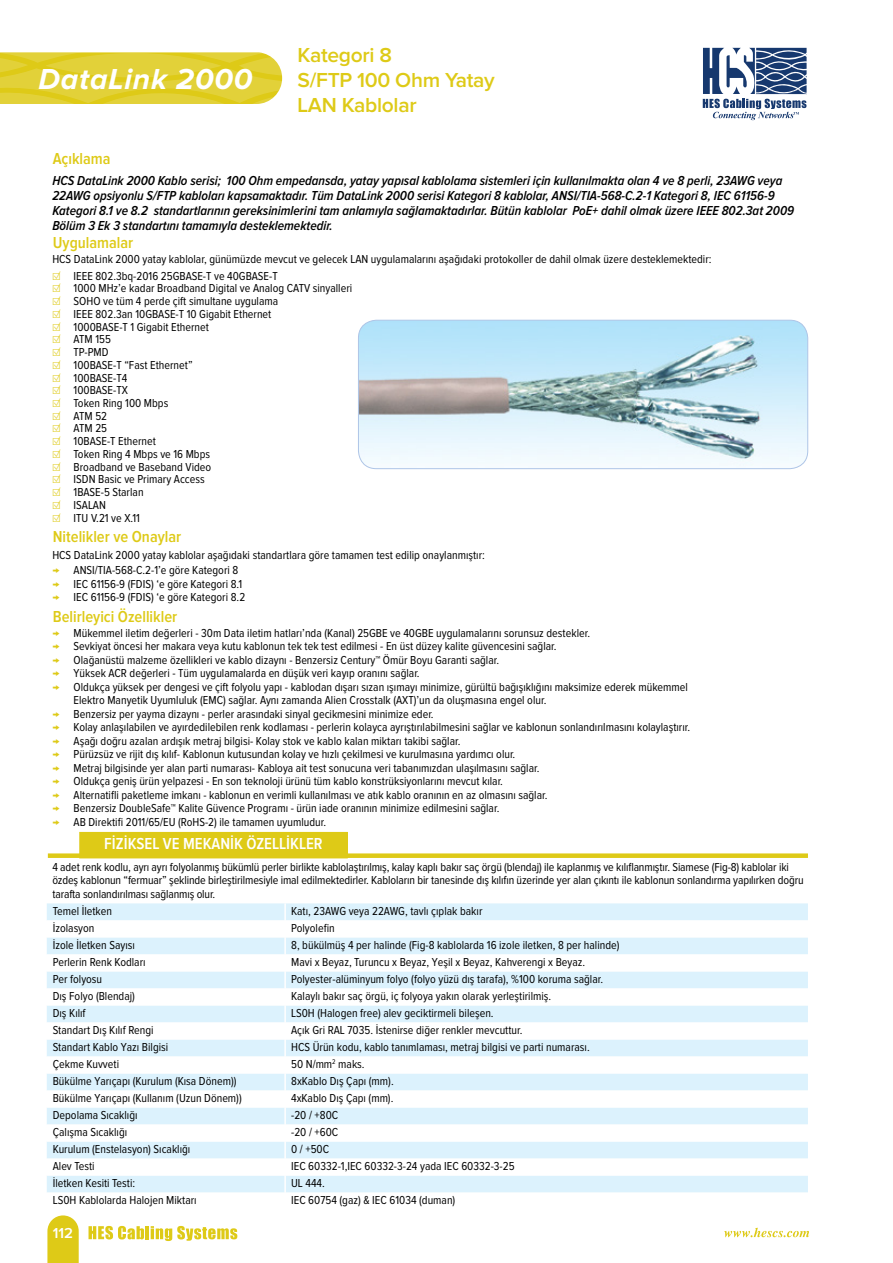
<style>
.page{position:relative;width:893px;height:1263px;background:#fff}
.page>*{position:absolute;margin:0;border:0;box-sizing:border-box;transform-origin:0 0}
.t1{font:italic 700 30px "Proxima Nova";letter-spacing:.025em;color:#fff}
.t2{font:600 21px/25.2px "Proxima Nova";letter-spacing:-.015em;color:#deca17}
.t3{font:600 16.5px "Proxima Nova Cond";color:#deca17}
.t4{font:600 16.5px "Proxima Nova Cond";color:#fff}
.t5{font:600 15px "Proxima Nova";color:#fff}
.t6{font:italic 600 13.5px/15px "Proxima Nova Cond";color:#000}
.t7{font:12px/13.5px "Proxima Nova Cond";color:#000}
.s1{font-family:"Proxima Nova";font-weight:300;color:#deca17}
</style>
<div class="page">
<svg style="left:0;top:52px;width:282px;height:52px;background:#e1d034"></svg>
<svg style="left:703px;top:47px;width:104px;height:73px"></svg>
<svg style="left:47px;top:1215px;width:32px;height:48px;background:#e1cf2e"></svg>
<svg style="left:724px;top:1228px;width:85px;height:9px"></svg>
<svg style="left:89px;top:1226px;width:148px;height:15px"></svg>
<div style="left:47px;top:903px;width:761px;height:17px;background:#dcf2fd"></div>
<svg style="left:47px;top:937px;width:761px;height:256px"></svg>
<svg style="left:284px;top:903px;width:2px;height:290px"></svg>
<img style="left:358px;top:320px;width:450px;height:149px">
<div style="left:358px;top:320px;width:450px;height:149px;border:1px solid #aec5e7;border-radius:18px"></div>
<div style="left:80px;top:832px;width:267px;height:26px;background:#deca17"></div>
<div style="left:48px;top:853px;width:760px;height:5px;background:#deca17"></div>
<h1 class="t1" style="left:39px;top:65px;width:215px">DataLink 2000</h1>
<h3 class="t3" style="left:53px;top:151px;width:59px">Açıklama</h3>
<h2 class="t2" style="left:298px;top:43px;width:198px">Kategori 8<br>S/FTP 100 Ohm Yatay<br>LAN Kablolar</h2>
<p class="t6" style="left:52px;top:174px;width:743px">HCS DataLink 2000 Kablo serisi; 100 Ohm empedansda, yatay yapısal kablolama sistemleri için kullanılmakta olan 4 ve 8 perli, 23AWG veya 22AWG opsiyonlu S/FTP kabloları kapsamaktadır. Tüm DataLink 2000 serisi Kategori 8 kablolar, ANSI/TIA-568-C.2-1 Kategori 8, IEC 61156-9<br>Kategori 8.1 ve 8.2 standartlarının gereksinimlerini tam anlamıyla sağlamaktadırlar. Bütün kablolar PoE+ dahil olmak üzere IEEE 802.3at 2009<br>Bölüm 3 Ek 3 standartını tamamıyla desteklemektedir.</p>
<p class="t7" style="left:52px;top:253px;width:661px">HCS DataLink 2000 yatay kablolar, günümüzde mevcut ve gelecek LAN uygulamalarını aşağıdaki protokoller de dahil olmak üzere desteklemektedir:</p>
<p class="t7" style="left:52px;top:269px;width:227px"><span class="s1">☑</span> IEEE 802.3bq-2016 25GBASE-T ve 40GBASE-T</p>
<p class="t7" style="left:52px;top:282px;width:301px"><span class="s1">☑</span> 1000 MHz’e kadar Broadband Digital ve Analog CATV sinyalleri</p>
<p class="t7" style="left:52px;top:295px;width:227px"><span class="s1">☑</span> SOHO ve tüm 4 perde çift simultane uygulama</p>
<p class="t7" style="left:52px;top:308px;width:221px"><span class="s1">☑</span> IEEE 802.3an 10GBASE-T 10 Gigabit Ethernet</p>
<p class="t7" style="left:52px;top:320px;width:158px"><span class="s1">☑</span> 1000BASE-T 1 Gigabit Ethernet</p>
<p class="t7" style="left:52px;top:333px;width:60px"><span class="s1">☑</span> ATM 155</p>
<p class="t7" style="left:52px;top:346px;width:58px"><span class="s1">☑</span> TP-PMD</p>
<p class="t7" style="left:52px;top:358px;width:142px"><span class="s1">☑</span> 100BASE-T “Fast Ethernet”</p>
<p class="t7" style="left:52px;top:371px;width:76px"><span class="s1">☑</span> 100BASE-T4</p>
<p class="t7" style="left:52px;top:384px;width:77px"><span class="s1">☑</span> 100BASE-TX</p>
<p class="t7" style="left:52px;top:397px;width:117px"><span class="s1">☑</span> Token Ring 100 Mbps</p>
<p class="t7" style="left:52px;top:409px;width:56px"><span class="s1">☑</span> ATM 52</p>
<p class="t7" style="left:52px;top:422px;width:56px"><span class="s1">☑</span> ATM 25</p>
<p class="t7" style="left:52px;top:435px;width:105px"><span class="s1">☑</span> 10BASE-T Ethernet</p>
<p class="t7" style="left:52px;top:448px;width:159px"><span class="s1">☑</span> Token Ring 4 Mbps ve 16 Mbps</p>
<p class="t7" style="left:52px;top:460px;width:160px"><span class="s1">☑</span> Broadband ve Baseband Video</p>
<p class="t7" style="left:52px;top:473px;width:154px"><span class="s1">☑</span> ISDN Basic ve Primary Access</p>
<p class="t7" style="left:52px;top:486px;width:93px"><span class="s1">☑</span> 1BASE-5 Starlan</p>
<p class="t7" style="left:52px;top:499px;width:55px"><span class="s1">☑</span> ISALAN</p>
<p class="t7" style="left:52px;top:511px;width:89px"><span class="s1">☑</span> ITU V.21 ve X.11</p>
<h3 class="t3" style="left:53px;top:235px;width:82px">Uygulamalar</h3>
<h3 class="t3" style="left:53px;top:529px;width:130px">Nitelikler ve Onaylar</h3>
<p class="t7" style="left:52px;top:549px;width:434px">HCS DataLink 2000 yatay kablolar aşağıdaki standartlara göre tamamen test edilip onaylanmıştır:</p>
<p class="t7" style="left:52px;top:564px;width:188px"><span class="s1">→</span> ANSI/TIA-568-C.2-1’e göre Kategori 8</p>
<p class="t7" style="left:52px;top:577px;width:191px"><span class="s1">→</span> IEC 61156-9 (FDIS) ‘e göre Kategori 8.1</p>
<p class="t7" style="left:52px;top:591px;width:194px"><span class="s1">→</span> IEC 61156-9 (FDIS) ‘e göre Kategori 8.2</p>
<h3 class="t3" style="left:53px;top:609px;width:126px">Belirleyici Özellikler</h3>
<p class="t7" style="left:52px;top:626px;width:539px"><span class="s1">→</span> Mükemmel iletim değerleri - 30m Data iletim hatları’nda (Kanal) 25GBE ve 40GBE uygulamalarını sorunsuz destekler.</p>
<p class="t7" style="left:52px;top:640px;width:506px"><span class="s1">→</span> Sevkiyat öncesi her makara veya kutu kablonun tek tek test edilmesi - En üst düzey kalite güvencesini sağlar.</p>
<p class="t7" style="left:52px;top:653px;width:448px"><span class="s1">→</span> Olağanüstü malzeme özellikleri ve kablo dizaynı - Benzersiz Century™ Ömür Boyu Garanti sağlar.</p>
<p class="t7" style="left:52px;top:667px;width:369px"><span class="s1">→</span> Yüksek ACR değerleri - Tüm uygulamalarda en düşük veri kayıp oranını sağlar.</p>
<p class="t7" style="left:74px;top:680px;width:616px;text-indent:-21px"><span class="s1">→</span> Oldukça yüksek per dengesi ve çift folyolu yapı - kablodan dışarı sızan ışımayı minimize, gürültü bağışıklığını maksimize ederek mükemmel<br>Elektro Manyetik Uyumluluk (EMC) sağlar. Aynı zamanda Alien Crosstalk (AXT)’un da oluşmasına engel olur.</p>
<p class="t7" style="left:52px;top:707px;width:383px"><span class="s1">→</span> Benzersiz per yayma dizaynı - perler arasındaki sinyal gecikmesini minimize eder.</p>
<p class="t7" style="left:52px;top:721px;width:639px"><span class="s1">→</span> Kolay anlaşılabilen ve ayırdedilebilen renk kodlaması - perlerin kolayca ayrıştırılabilmesini sağlar ve kablonun sonlandırılmasını kolaylaştırır.</p>
<p class="t7" style="left:52px;top:734px;width:410px"><span class="s1">→</span> Aşağı doğru azalan ardışık metraj bilgisi- Kolay stok ve kablo kalan miktarı takibi sağlar.</p>
<p class="t7" style="left:52px;top:748px;width:464px"><span class="s1">→</span> Pürüzsüz ve rijit dış kılıf- Kablonun kutusundan kolay ve hızlı çekilmesi ve kurulmasına yardımcı olur.</p>
<p class="t7" style="left:52px;top:761px;width:489px"><span class="s1">→</span> Metraj bilgisinde yer alan parti numarası- Kabloya ait test sonucuna veri tabanımızdan ulaşılmasını sağlar.</p>
<p class="t7" style="left:52px;top:775px;width:452px"><span class="s1">→</span> Oldukça geniş ürün yelpazesi - En son teknoloji ürünü tüm kablo konstrüksiyonlarını mevcut kılar.</p>
<p class="t7" style="left:52px;top:788px;width:497px"><span class="s1">→</span> Alternatifli paketleme imkanı - kablonun en verimli kullanılması ve atık kablo oranının en az olmasını sağlar.</p>
<p class="t7" style="left:52px;top:802px;width:449px"><span class="s1">→</span> Benzersiz DoubleSafe™ Kalite Güvence Programı - ürün iade oranının minimize edilmesini sağlar.</p>
<p class="t7" style="left:52px;top:815px;width:275px"><span class="s1">→</span> AB Direktifi 2011/65/EU (RoHS-2) ile tamamen uyumludur.</p>
<h3 class="t4" style="left:104px;top:836px;width:220px">Fiziksel ve Mekanik Özellikler</h3>
<p class="t7" style="left:52px;top:860px;width:753px">4 adet renk kodlu, ayrı ayrı folyolanmış bükümlü perler birlikte kablolaştırılmış, kalay kaplı bakır saç örgü (blendaj) ile kaplanmış ve kılıflanmıştır. Siamese (Fig-8) kablolar iki özdeş kablonun “fermuar” şeklinde birleştirilmesiyle imal edilmektedirler. Kabloların bir tanesinde dış kılıfın üzerinde yer alan çıkıntı ile kablonun sonlandırma yapılırken doğru tarafta sonlandırılması sağlanmış olur.</p>
<p class="t7" style="left:53px;top:905px;width:61px">Temel İletken</p>
<p class="t7" style="left:291px;top:905px;width:193px">Katı, 23AWG veya 22AWG, tavlı çıplak bakır</p>
<p class="t7" style="left:53px;top:922px;width:43px">İzolasyon</p>
<p class="t7" style="left:291px;top:922px;width:45px">Polyolefin</p>
<p class="t7" style="left:53px;top:939px;width:84px">İzole İletken Sayısı</p>
<p class="t7" style="left:291px;top:939px;width:330px">8, bükülmüş 4 per halinde (Fig-8 kablolarda 16 izole iletken, 8 per halinde)</p>
<p class="t7" style="left:53px;top:956px;width:94px">Perlerin Renk Kodları</p>
<p class="t7" style="left:291px;top:956px;width:296px">Mavi x Beyaz, Turuncu x Beyaz, Yeşil x Beyaz, Kahverengi x Beyaz.</p>
<p class="t7" style="left:53px;top:973px;width:51px">Per folyosu</p>
<p class="t7" style="left:291px;top:973px;width:313px">Polyester-alüminyum folyo (folyo yüzü dış tarafa), %100 koruma sağlar.</p>
<p class="t7" style="left:53px;top:990px;width:84px">Dış Folyo (Blendaj)</p>
<p class="t7" style="left:291px;top:990px;width:262px">Kalaylı bakır saç örgü, iç folyoya yakın olarak yerleştirilmiş.</p>
<p class="t7" style="left:53px;top:1007px;width:34px">Dış Kılıf</p>
<p class="t7" style="left:291px;top:1007px;width:204px">LS0H (Halogen free) alev geciktirmeli bileşen.</p>
<p class="t7" style="left:53px;top:1024px;width:102px">Standart Dış Kılıf Rengi</p>
<p class="t7" style="left:291px;top:1024px;width:233px">Açık Gri RAL 7035. İstenirse diğer renkler mevcuttur.</p>
<p class="t7" style="left:53px;top:1041px;width:117px">Standart Kablo Yazı Bilgisi</p>
<p class="t7" style="left:291px;top:1041px;width:300px">HCS Ürün kodu, kablo tanımlaması, metraj bilgisi ve parti numarası.</p>
<p class="t7" style="left:53px;top:1058px;width:68px">Çekme Kuvveti</p>
<p class="t7" style="left:291px;top:1058px;width:75px">50 N/mm<sup>2</sup> maks.</p>
<p class="t7" style="left:53px;top:1075px;width:185px">Bükülme Yarıçapı (Kurulum (Kısa Dönem))</p>
<p class="t7" style="left:291px;top:1075px;width:104px">8xKablo Dış Çapı (mm).</p>
<p class="t7" style="left:53px;top:1092px;width:190px">Bükülme Yarıçapı (Kullanım (Uzun Dönem))</p>
<p class="t7" style="left:291px;top:1092px;width:104px">4xKablo Dış Çapı (mm).</p>
<p class="t7" style="left:53px;top:1109px;width:86px">Depolama Sıcaklığı</p>
<p class="t7" style="left:291px;top:1109px;width:49px">-20 / +80C</p>
<p class="t7" style="left:53px;top:1126px;width:76px">Çalışma Sıcaklığı</p>
<p class="t7" style="left:291px;top:1126px;width:49px">-20 / +60C</p>
<p class="t7" style="left:53px;top:1143px;width:139px">Kurulum (Enstelasyon) Sıcaklığı</p>
<p class="t7" style="left:291px;top:1143px;width:40px">0 / +50C</p>
<p class="t7" style="left:53px;top:1160px;width:43px">Alev Testi</p>
<p class="t7" style="left:291px;top:1160px;width:225px">IEC 60332-1,IEC 60332-3-24 yada IEC 60332-3-25</p>
<p class="t7" style="left:53px;top:1177px;width:84px">İletken Kesiti Testi:</p>
<p class="t7" style="left:291px;top:1177px;width:35px">UL 444.</p>
<p class="t7" style="left:53px;top:1194px;width:145px">LS0H Kablolarda Halojen Miktarı</p>
<p class="t7" style="left:291px;top:1194px;width:166px">IEC 60754 (gaz) &amp; IEC 61034 (duman)</p>
<p class="t5" style="left:53px;top:1226px;width:22px">112</p>
</div>
